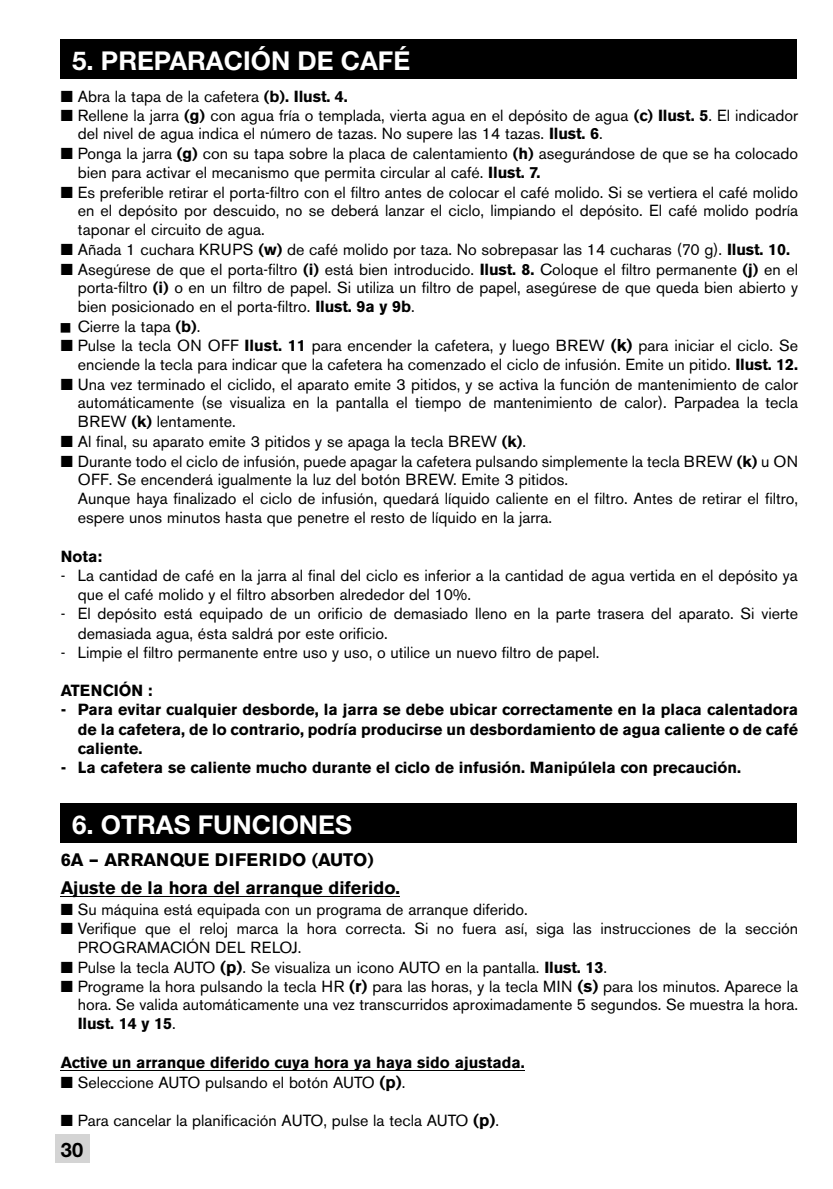
<style>
.page{position:relative;width:833px;height:1189px;background:#fff}
.page>*{position:absolute;margin:0;border:0;box-sizing:border-box;transform-origin:0 0}
.t1{font:700 26px "Helvetica Neue";color:#fff}
.t2{font:700 20px "Helvetica Neue";color:#000}
.t3{font:700 18px/27.8px "Akzidenz Grotesk BE";color:#000}
.t4{font:16px/18.8px "Akzidenz Grotesk BE";color:#000}
.t5{font:700 16px/19.2px "Akzidenz Grotesk BE";color:#000;text-align:justify}
.s1{font-weight:700}
.s2{font-family:"Menlo";font-weight:700;font-style:italic}
.s3{font-weight:700;font-size:17px}
</style>
<div class="page">
<div style="left:55px;top:1134px;width:34px;height:28px;background:#d4d4d4"></div>
<hr style="left:61px;top:896px;width:339px;height:1px;background:#000">
<hr style="left:61px;top:1070px;width:464px;height:1px;background:#000">
<div style="left:61px;top:804px;width:736px;height:39px;background:#000"></div>
<div style="left:61px;top:40px;width:736px;height:39px;background:#000"></div>
<h1 class="t1" style="left:72px;top:45px;width:340px">5. PREPARACIÓN DE CAFÉ</h1>
<p class="t4" style="left:61px;top:89px;width:289px">■ Abra la tapa de la cafetera <span class="s1">(b). Ilust. 4.</span></p>
<p class="t4" style="left:78px;top:108px;width:722px;text-indent:-17px">■ Rellene la jarra <span class="s1">(g)</span> con agua fría o templada, vierta agua en el depósito de agua <span class="s1">(c) Ilust. 5</span>. El indicador del nivel de agua indica el número de tazas. No supere las 14 tazas. <span class="s1">Ilust. 6</span>.</p>
<p class="t4" style="left:78px;top:146px;width:722px;text-indent:-17px">■ Ponga la jarra <span class="s1">(g)</span> con su tapa sobre la placa de calentamiento <span class="s1">(h)</span> asegurándose de que se ha colocado bien para activar el mecanismo que permita circular al café. <span class="s1">Ilust. 7.</span></p>
<p class="t4" style="left:78px;top:185px;width:722px;text-align:justify;text-indent:-17px">■ Es preferible retirar el porta-filtro con el filtro antes de colocar el café molido. Si se vertiera el café molido en el depósito por descuido, no se deberá lanzar el ciclo, limpiando el depósito. El café molido podría taponar el circuito de agua.</p>
<p class="t4" style="left:61px;top:242px;width:730px">■ Añada 1 cuchara KRUPS <span class="s1">(w)</span> de café molido por taza. No sobrepasar las 14 cucharas (70 g). <span class="s1">Ilust. 10.</span></p>
<p class="t4" style="left:78px;top:261px;width:722px;text-align:justify;text-indent:-17px">■ Asegúrese de que el porta-filtro <span class="s1">(i)</span> está bien introducido. <span class="s1">Ilust. 8.</span> Coloque el filtro permanente <span class="s1">(j)</span> en el porta-filtro <span class="s1">(i)</span> o en un filtro de papel. Si utiliza un filtro de papel, asegúrese de que queda bien abierto y bien posicionado en el porta-filtro. <span class="s1">Ilust. 9a y 9b</span>.</p>
<p class="t4" style="left:61px;top:319px;width:141px"><span class="s2">■</span> Cierre la tapa <span class="s1">(b)</span>.</p>
<p class="t4" style="left:61px;top:338px;width:739px;text-align:right">■ Pulse la tecla ON OFF <span class="s1">Ilust. 11</span> para encender la cafetera, y luego BREW <span class="s3">(k)</span> para iniciar el ciclo. Se enciende la tecla para indicar que la cafetera ha comenzado el ciclo de infusión. Emite un pitido. <span class="s1">Ilust. 12.</span></p>
<p class="t4" style="left:78px;top:377px;width:722px;text-align:justify;text-indent:-17px">■ Una vez terminado el ciclido, el aparato emite 3 pitidos, y se activa la función de mantenimiento de calor automáticamente (se visualiza en la pantalla el tiempo de mantenimiento de calor). Parpadea la tecla BREW <span class="s1">(k)</span> lentamente.</p>
<p class="t4" style="left:61px;top:434px;width:467px">■ Al final, su aparato emite 3 pitidos y se apaga la tecla BREW <span class="s1">(k)</span>.</p>
<p class="t4" style="left:78px;top:453px;width:722px;text-indent:-17px">■ Durante todo el ciclo de infusión, puede apagar la cafetera pulsando simplemente la tecla BREW <span class="s1">(k)</span> u ON OFF. Se encenderá igualmente la luz del botón BREW. Emite 3 pitidos.<br>Aunque haya finalizado el ciclo de infusión, quedará líquido caliente en el filtro. Antes de retirar el filtro, espere unos minutos hasta que penetre el resto de líquido en la jarra.</p>
<p class="t5" style="left:61px;top:548px;width:43px">Nota:</p>
<p class="t4" style="left:78px;top:567px;width:721px;text-indent:-17px">- La cantidad de café en la jarra al final del ciclo es inferior a la cantidad de agua vertida en el depósito ya que el café molido y el filtro absorben alrededor del 10%.</p>
<p class="t4" style="left:78px;top:606px;width:722px;text-indent:-17px">- El depósito está equipado de un orificio de demasiado lleno en la parte trasera del aparato. Si vierte demasiada agua, ésta saldrá por este orificio.</p>
<p class="t4" style="left:61px;top:644px;width:540px">- Limpie el filtro permanente entre uso y uso, o utilice un nuevo filtro de papel.</p>
<p class="t5" style="left:61px;top:682px;width:93px">ATENCIÓN :</p>
<p class="t5" style="left:78px;top:701px;width:722px;text-indent:-17px">- Para evitar cualquier desborde, la jarra se debe ubicar correctamente en la placa calentadora de la cafetera, de lo contrario, podría producirse un desbordamiento de agua caliente o de café caliente.</p>
<p class="t5" style="left:61px;top:759px;width:682px">- La cafetera se caliente mucho durante el ciclo de infusión. Manipúlela con precaución.</p>
<h1 class="t1" style="left:72px;top:809px;width:281px">6. OTRAS FUNCIONES</h1>
<p class="t3" style="left:61px;top:847px;width:341px">6A – ARRANQUE DIFERIDO (AUTO)<br>Ajuste de la hora del arranque diferido.</p>
<p class="t4" style="left:61px;top:902px;width:468px">■ Su máquina está equipada con un programa de arranque diferido.</p>
<p class="t4" style="left:78px;top:921px;width:722px;text-indent:-17px">■ Verifique que el reloj marca la hora correcta. Si no fuera así, siga las instrucciones de la sección<br>PROGRAMACIÓN DEL RELOJ.</p>
<p class="t4" style="left:61px;top:959px;width:548px">■ Pulse la tecla AUTO <span class="s3">(p)</span>. Se visualiza un icono AUTO en la pantalla. <span class="s1">Ilust. 13</span>.</p>
<p class="t4" style="left:78px;top:979px;width:722px;text-align:justify;text-indent:-17px">■ Programe la hora pulsando la tecla HR <span class="s3">(r)</span> para las horas, y la tecla MIN <span class="s3">(s)</span> para los minutos. Aparece la hora. Se valida automáticamente una vez transcurridos aproximadamente 5 segundos. Se muestra la hora.<br><span class="s1">Ilust. 14 y 15</span>.</p>
<p class="t5" style="left:61px;top:1054px;width:465px">Active un arranque diferido cuya hora ya haya sido ajustada.</p>
<p class="t4" style="left:61px;top:1075px;width:346px">■ Seleccione AUTO pulsando el botón AUTO <span class="s3">(p)</span>.</p>
<p class="t4" style="left:61px;top:1113px;width:440px">■ Para cancelar la planificación AUTO, pulse la tecla AUTO <span class="s3">(p)</span>.</p>
<p class="t2" style="left:61px;top:1137px;width:24px">30</p>
</div>
